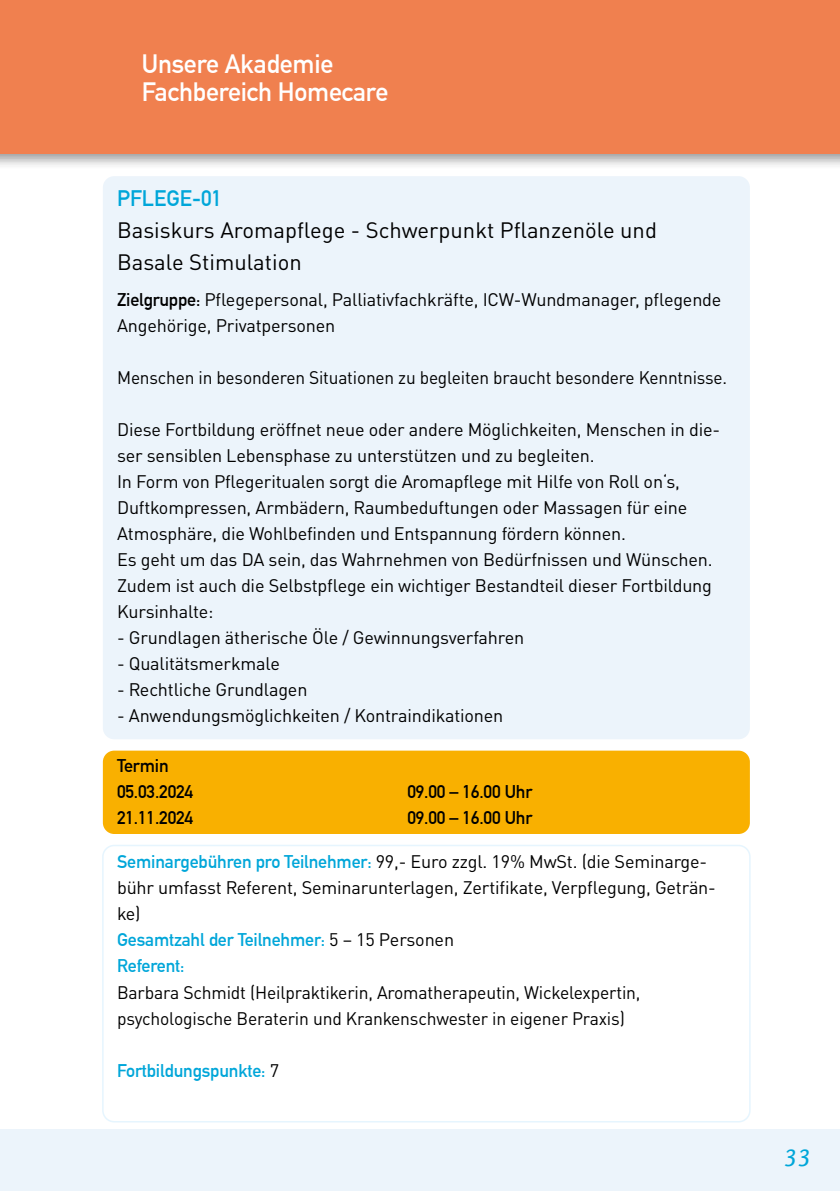
<style>
.page{position:relative;width:840px;height:1191px;background:#fff}
.page>*{position:absolute;margin:0;border:0;box-sizing:border-box;transform-origin:0 0}
.t1{font:700 26px/28px "DIN Alternate";letter-spacing:-.01em;color:#fff}
.t2{font:italic 26px "Diverda Sans Com";color:#00a6d9}
.t3{font:22px/32px "DIN Pro";color:#000}
.t4{font:700 22px "DIN Alternate";color:#00a6d9}
.t5{font:18px/26px "DIN Pro";letter-spacing:-.01em;color:#000}
.t6{font:18px "DIN Pro";letter-spacing:-.01em;color:#000;scale:.96 1}
.t7{font:700 18px/26px "DIN Alternate";letter-spacing:-.01em;color:#00a6d9}
.t8{font:700 18px/26px "DIN Alternate";letter-spacing:-.01em;color:#000}
.s1{font-family:"DIN Alternate";font-weight:700}
.s2{font-family:"DIN Alternate";font-weight:700;color:#00a6d9}
.s3{font-family:"DIN Pro";font-weight:400;color:#000}
</style>
<div class="page">
<div style="left:0;top:1129px;width:839px;height:62px;background:#ecf4fb"></div>
<div style="left:0;top:0;width:839px;height:170px;background:#000;opacity:.4"></div>
<div style="left:0;top:0;width:839px;height:153px;background:#f0804f"></div>
<div style="left:103px;top:176px;width:646px;height:563px;background:#ecf4fb;border-radius:11px"></div>
<div style="left:103px;top:750px;width:646px;height:84px;background:#f9b000;border-radius:11px"></div>
<div style="left:102px;top:844px;width:648px;height:278px;border:2px solid #e6f5fe;border-radius:11px"></div>
<h1 class="t1" style="left:142px;top:48px;width:248px">Unsere Akademie<br>Fachbereich Homecare</h1>
<p class="t4" style="left:117px;top:182px;width:107px">PFLEGE-01</p>
<p class="t3" style="left:117px;top:212px;width:541px">Basiskurs Aromapflege - Schwerpunkt Pflanzenöle und<br>Basale Stimulation</p>
<p class="t5" style="left:117px;top:285px;width:605px"><span class="s1">Zielgruppe:</span> Pflegepersonal, Palliativfachkräfte, ICW-Wundmanager, pflegende<br>Angehörige, Privatpersonen</p>
<p class="t6" style="left:117px;top:364px;width:636px">Menschen in besonderen Situationen zu begleiten braucht besondere Kenntnisse.</p>
<p class="t5" style="left:117px;top:415px;width:604px">Diese Fortbildung eröffnet neue oder andere Möglichkeiten, Menschen in die&shy;ser sensiblen Lebensphase zu unterstützen und zu begleiten.<br>In Form von Pflegeritualen sorgt die Aromapflege mit Hilfe von Roll on‘s, Duftkompressen, Armbädern, Raumbeduftungen oder Massagen für eine Atmosphäre, die Wohlbefinden und Entspannung fördern können.<br>Es geht um das DA sein, das Wahrnehmen von Bedürfnissen und Wünschen.<br>Zudem ist auch die Selbstpflege ein wichtiger Bestandteil dieser Fortbildung Kursinhalte:</p>
<p class="t5" style="left:117px;top:623px;width:408px">- Grundlagen ätherische Öle / Gewinnungsverfahren</p>
<p class="t5" style="left:117px;top:649px;width:164px">- Qualitätsmerkmale</p>
<p class="t5" style="left:117px;top:675px;width:192px">- Rechtliche Grundlagen</p>
<p class="t5" style="left:117px;top:701px;width:387px">- Anwendungsmöglichkeiten / Kontraindikationen</p>
<p class="t8" style="left:117px;top:752px;width:78px">Termin<br>05.03.2024</p>
<p class="t8" style="left:407px;top:778px;width:126px">09.00 – 16.00 Uhr</p>
<p class="t8" style="left:117px;top:804px;width:78px">21.11.2024</p>
<p class="t8" style="left:407px;top:804px;width:126px">09.00 – 16.00 Uhr</p>
<p class="t5" style="left:117px;top:847px;width:600px"><span class="s2">Seminargebühren pro Teilnehmer:</span> 99,- Euro zzgl. 19% MwSt. (die Seminarge&shy;bühr umfasst Referent, Seminarunterlagen, Zertifikate, Verpflegung, Geträn&shy;ke)</p>
<p class="t7" style="left:117px;top:926px;width:338px">Gesamtzahl der Teilnehmer: <span class="s3">5 – 15 Personen<br></span>Referent:</p>
<p class="t5" style="left:117px;top:977px;width:524px">Barbara Schmidt (Heilpraktikerin, Aromatherapeutin, Wickelexpertin, psychologische Beraterin und Krankenschwester in eigener Praxis)</p>
<p class="t7" style="left:117px;top:1056px;width:163px">Fortbildungspunkte: <span class="s3">7</span></p>
<h1 class="t2" style="left:783px;top:1142px;width:28px">33</h1>
</div>
